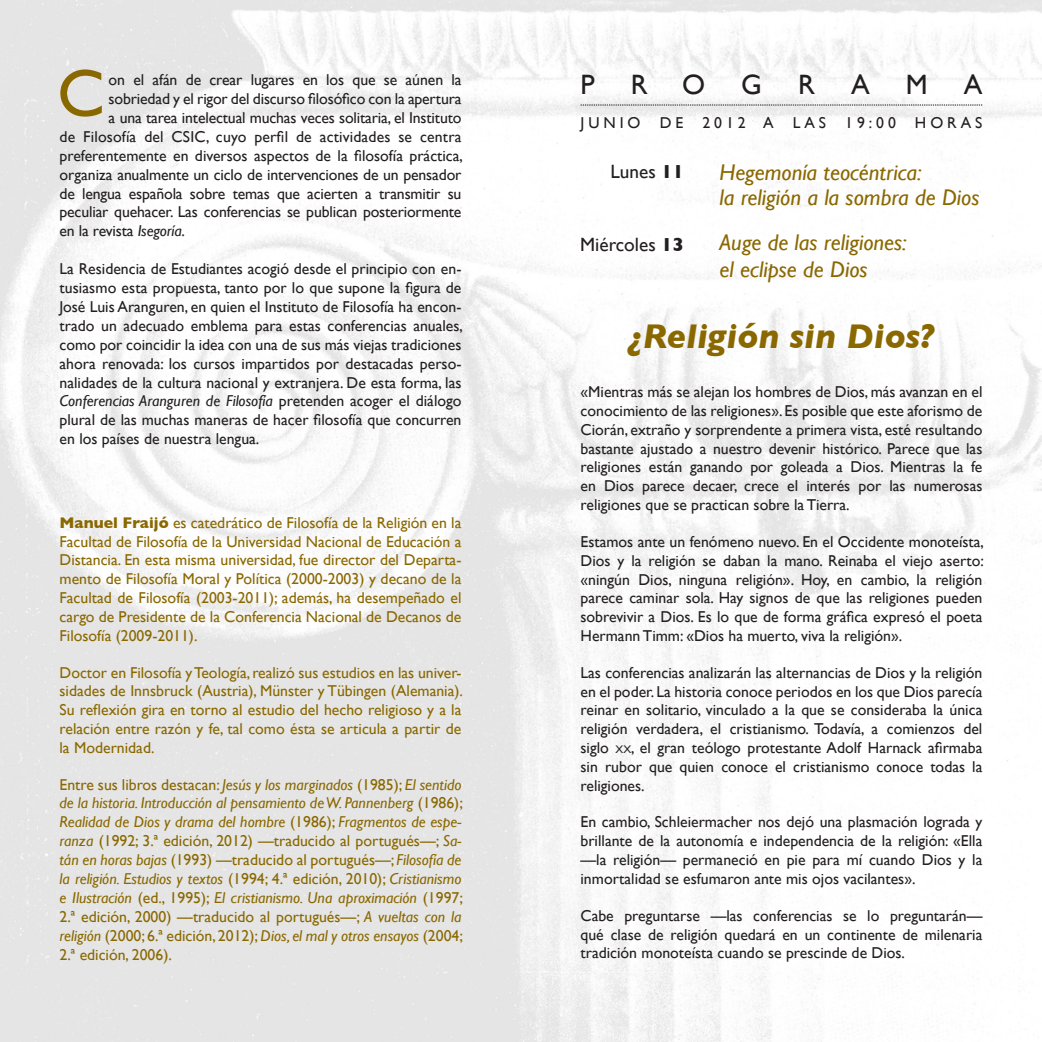
<style>
.page{position:relative;width:1042px;height:1042px;background:#fff}
.page>*{position:absolute;margin:0;border:0;box-sizing:border-box;transform-origin:0 0}
.t1{font:67.38px "Gill Sans";color:#8a6800}
.t2{font:italic 700 35px "Gill Sans";color:#8a6800}
.t3{font:28px "Gill Sans";color:#231f20}
.t4{font:italic 22.75px/25px "Gill Sans";color:#8a6800}
.t5{font:19.25px "Gill Sans";color:#231f20}
.t6{font:15.75px/18.9px "Gill Sans";color:#231f20;text-align:justify}
.t7{font:15.75px/18.9px "Gill Sans";color:#8a6800;text-align:justify}
.t8{font:italic 15.75px/18.9px "Gill Sans";color:#8a6800;text-align:justify}
.t9{font:15.75px "Gill Sans";letter-spacing:.25em;color:#231f20}
.s1{font-style:italic}
.s2{font-weight:700}
.s3{font-style:normal}
.s4{font-size:11.03px}
</style>
<div class="page">
<img style="left:0;top:0;width:1042px;height:1042px">
<svg style="left:580px;top:105px;width:402px;height:1px"></svg>
<p class="t1" style="left:57px;top:54px;width:49px">C</p>
<p class="t6" style="left:109px;top:70px;width:354px">on el afán de crear lugares en los que se aúnen la</p>
<p class="t6" style="left:109px;top:89px;width:354px">sobriedad y el rigor del discurso filosófico con la apertura</p>
<p class="t6" style="left:109px;top:108px;width:354px">a una tarea intelectual muchas veces solitaria, el Instituto</p>
<p class="t6" style="left:60px;top:127px;width:403px">de Filosofía del CSIC, cuyo perfil de actividades se centra</p>
<p class="t6" style="left:60px;top:146px;width:405px">preferentemente en diversos aspectos de la filosofía práctica,</p>
<p class="t6" style="left:60px;top:165px;width:403px">organiza anualmente un ciclo de intervenciones de un pensador</p>
<p class="t6" style="left:60px;top:184px;width:403px">de lengua española sobre temas que acierten a transmitir su</p>
<p class="t6" style="left:60px;top:202px;width:403px">peculiar quehacer. Las conferencias se publican posteriormente</p>
<p class="t6" style="left:60px;top:221px;width:127px">en la revista <span class="s1">Isegoría</span>.</p>
<p class="t6" style="left:60px;top:259px;width:405px">La Residencia de Estudiantes acogió desde el principio con en&shy;tusiasmo esta propuesta, tanto por lo que supone la figura de José Luis Aranguren, en quien el Instituto de Filosofía ha encon&shy;trado un adecuado emblema para estas conferencias anuales, como por coincidir la idea con una de sus más viejas tradiciones ahora renovada: los cursos impartidos por destacadas perso&shy;nalidades de la cultura nacional y extranjera. De esta forma, las <span class="s1">Conferencias Aranguren de Filosofía</span> pretenden acoger el diálogo plural de las muchas maneras de hacer filosofía que concurren en los países de nuestra lengua.</p>
<p class="t7" style="left:60px;top:513px;width:403px"><span class="s2">Manuel Fraijó</span> es catedrático de Filosofía de la Religión en la Facultad de Filosofía de la Universidad Nacional de Educación a Distancia. En esta misma universidad, fue director del Departa&shy;mento de Filosofía Moral y Política (2000-2003) y decano de la Facultad de Filosofía (2003-2011); además, ha desempeñado el cargo de Presidente de la Conferencia Nacional de Decanos de Filosofía (2009-2011).</p>
<p class="t7" style="left:60px;top:662px;width:405px">Doctor en Filosofía y Teología, realizó sus estudios en las univer&shy;sidades de Innsbruck (Austria), Münster y Tübingen (Alemania).<br>Su reflexión gira en torno al estudio del hecho religioso y a la relación entre razón y fe, tal como ésta se articula a partir de la Modernidad.</p>
<p class="t8" style="left:60px;top:775px;width:405px"><span class="s3">Entre sus libros destacan:</span> Jesús y los marginados <span class="s3">(1985);</span> El sentido de la historia. Introducción al pensamiento de W. Pannenberg <span class="s3">(1986); </span>Realidad de Dios y drama del hombre <span class="s3">(1986);</span> Fragmentos de espe&shy;ranza <span class="s3">(1992; 3.ª edición, 2012) —traducido al portugués—;</span> Sa&shy;tán en horas bajas <span class="s3">(1993) —traducido al portugués—;</span> Filosofía de la religión. Estudios y textos <span class="s3">(1994; 4.ª edición, 2010);</span> Cristianismo e Ilustración <span class="s3">(ed., 1995);</span> El cristianismo. Una aproximación <span class="s3">(1997; 2.ª edición, 2000) —traducido al portugués—;</span> A vueltas con la religión <span class="s3">(2000; 6.ª edición, 2012);</span> Dios, el mal y otros ensayos <span class="s3">(2004; 2.ª edición, 2006).</span></p>
<p class="t3" style="left:580px;top:68px;width:16px">P</p>
<p class="t3" style="left:631px;top:68px;width:76px">R O</p>
<p class="t3" style="left:741px;top:68px;width:22px">G</p>
<p class="t3" style="left:798px;top:68px;width:18px">R</p>
<p class="t3" style="left:851px;top:68px;width:20px">A</p>
<p class="t3" style="left:906px;top:68px;width:23px">M</p>
<p class="t3" style="left:964px;top:68px;width:20px">A</p>
<p class="t9" style="left:580px;top:113px;width:403px">JUNIO DE 2012 A LAS 19:00 HORAS</p>
<p class="t4" style="left:719px;top:160px;width:261px">Hegemonía teocéntrica:<br>la religión a la sombra de Dios</p>
<p class="t4" style="left:719px;top:229px;width:189px;line-height:27.3px">Auge de las religiones: el eclipse de Dios</p>
<p class="t5" style="left:610px;top:160px;width:75px">Lunes <span class="s2">11</span></p>
<p class="t5" style="left:580px;top:233px;width:105px">Miércoles <span class="s2">13</span></p>
<p class="t2" style="left:628px;top:316px;width:308px">¿Religión sin Dios?</p>
<p class="t6" style="left:580px;top:382px;width:403px">«Mientras más se alejan los hombres de Dios, más avanzan en el conocimiento de las religiones». Es posible que este aforismo de Ciorán, extraño y sorprendente a primera vista, esté resultando bastante ajustado a nuestro devenir histórico. Parece que las religiones están ganando por goleada a Dios. Mientras la fe en Dios parece decaer, crece el interés por las numerosas religiones que se practican sobre la Tierra.</p>
<p class="t6" style="left:580px;top:532px;width:405px">Estamos ante un fenómeno nuevo. En el Occidente monoteísta, Dios y la religión se daban la mano. Reinaba el viejo aserto: «ningún Dios, ninguna religión». Hoy, en cambio, la religión parece caminar sola. Hay signos de que las religiones pueden sobrevivir a Dios. Es lo que de forma gráfica expresó el poeta Hermann Timm: «Dios ha muerto, viva la religión».</p>
<p class="t6" style="left:580px;top:663px;width:403px">Las conferencias analizarán las alternancias de Dios y la religión en el poder. La historia conoce periodos en los que Dios parecía reinar en solitario, vinculado a la que se consideraba la única religión verdadera, el cristianismo. Todavía, a comienzos del siglo <span class="s4">xx</span>, el gran teólogo protestante Adolf Harnack afirmaba sin rubor que quien conoce el cristianismo conoce todas la religiones.</p>
<p class="t6" style="left:580px;top:812px;width:403px">En cambio, Schleiermacher nos dejó una plasmación lograda y brillante de la autonomía e independencia de la religión: «Ella —la religión— permaneció en pie para mí cuando Dios y la inmortalidad se esfumaron ante mis ojos vacilantes».</p>
<p class="t6" style="left:580px;top:905px;width:403px">Cabe preguntarse —las conferencias se lo preguntarán— qué clase de religión quedará en un continente de milenaria tradición monoteísta cuando se prescinde de Dios.</p>
</div>
